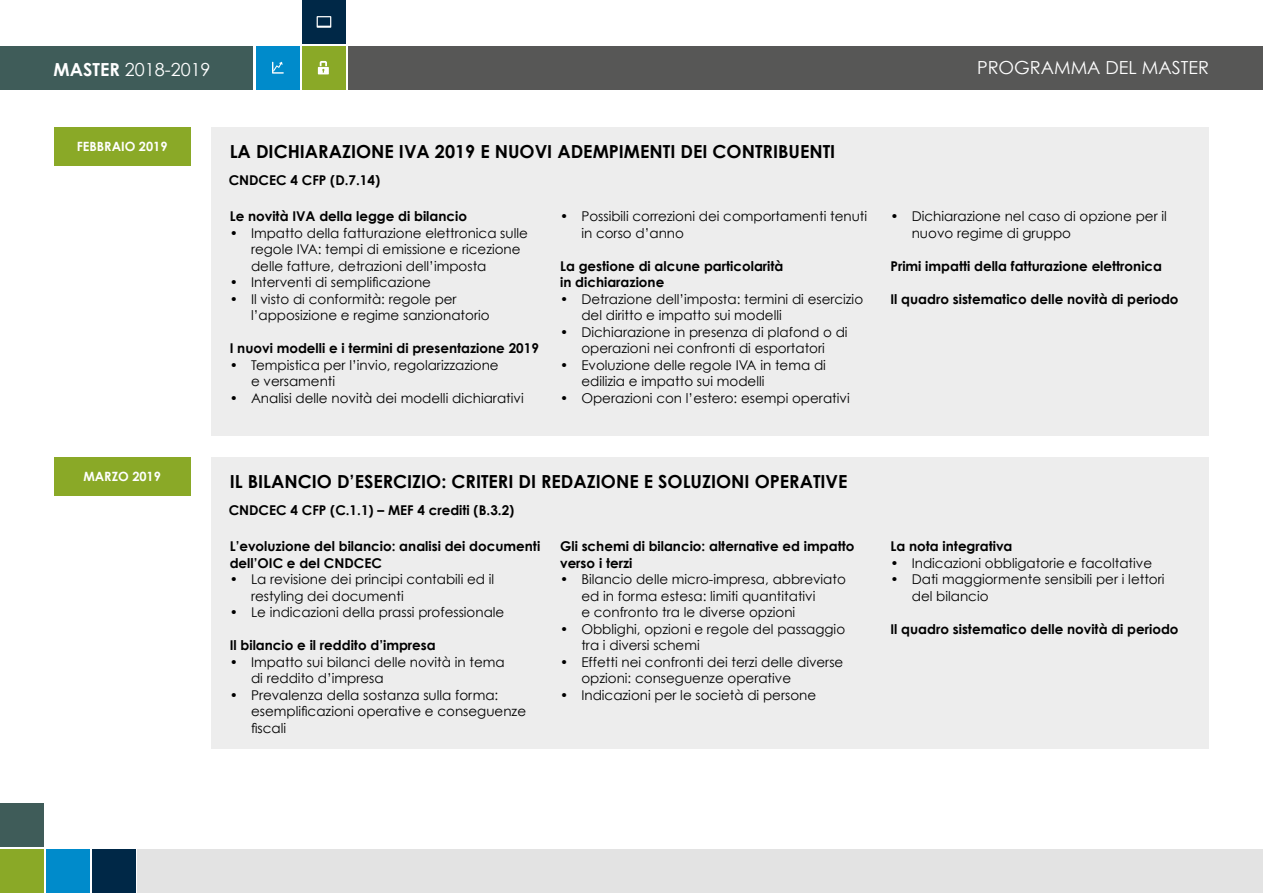
<style>
.page{position:relative;width:1263px;height:893px;background:#fff}
.page>*{position:absolute;margin:0;border:0;box-sizing:border-box;transform-origin:0 0}
.t1{font:700 18px "Century Gothic";color:#000}
.t2{font:18px "Century Gothic";color:#fff}
.t3{font:13.5px/16.5px "Century Gothic";color:#000}
.t4{font:700 13.5px/16.5px "Century Gothic";color:#000}
.t5{font:700 12.75px "Century Gothic";color:#fff}
.s1{font-weight:700}
</style>
<div class="page">
<div style="left:348px;top:46px;width:915px;height:44px;background:#575756"></div>
<div style="left:0;top:46px;width:253px;height:44px;background:#3f5c59"></div>
<div style="left:302px;top:46px;width:44px;height:44px;background:#8aa927"></div>
<div style="left:302px;top:0;width:44px;height:44px;background:#002847"></div>
<div style="left:256px;top:46px;width:44px;height:44px;background:#008bcb"></div>
<svg style="left:318px;top:61px;width:11px;height:13px"></svg>
<svg style="left:317px;top:16px;width:14px;height:12px"></svg>
<svg style="left:272px;top:62px;width:12px;height:12px"></svg>
<div style="left:0;top:803px;width:44px;height:44px;background:#3f5c59"></div>
<div style="left:0;top:849px;width:44px;height:44px;background:#8aa927"></div>
<div style="left:92px;top:849px;width:44px;height:44px;background:#002847"></div>
<div style="left:138px;top:849px;width:1125px;height:44px;background:#e3e3e3"></div>
<div style="left:46px;top:849px;width:44px;height:44px;background:#008bcb"></div>
<div style="left:54px;top:128px;width:136px;height:38px;background:#8aa927"></div>
<div style="left:212px;top:128px;width:997px;height:308px;background:#ededed"></div>
<div style="left:54px;top:458px;width:136px;height:38px;background:#8aa927"></div>
<div style="left:212px;top:458px;width:997px;height:291px;background:#ededed"></div>
<h1 class="t2" style="left:54px;top:59px;width:158px"><span class="s1">MASTER</span> 2018-2019</h1>
<h1 class="t2" style="left:977px;top:57px;width:233px">PROGRAMMA DEL MASTER</h1>
<p class="t5" style="left:77px;top:139px;width:92px">FEBBRAIO 2019</p>
<h1 class="t1" style="left:230px;top:140px;width:607px">LA DICHIARAZIONE IVA 2019 E NUOVI ADEMPIMENTI DEI CONTRIBUENTI</h1>
<p class="t4" style="left:229px;top:171px;width:153px">CNDCEC 4 CFP (D.7.14)</p>
<p class="t4" style="left:230px;top:208px;width:239px">Le novità IVA della legge di bilancio</p>
<p class="t3" style="left:251px;top:225px;width:278px;text-indent:-21px">• Impatto della fatturazione elettronica sulle regole IVA: tempi di emissione e ricezione delle fatture, detrazioni dell’imposta</p>
<p class="t3" style="left:230px;top:274px;width:203px">• Interventi di semplificazione</p>
<p class="t3" style="left:251px;top:291px;width:240px;text-indent:-21px">• Il visto di conformità: regole per l’apposizione e regime sanzionatorio</p>
<p class="t4" style="left:230px;top:340px;width:311px">I nuovi modelli e i termini di presentazione 2019</p>
<p class="t3" style="left:251px;top:357px;width:249px;text-indent:-21px">• Tempistica per l’invio, regolarizzazione e versamenti</p>
<p class="t3" style="left:230px;top:390px;width:295px">• Analisi delle novità dei modelli dichiarativi</p>
<p class="t3" style="left:581px;top:208px;width:287px;text-indent:-21px">• Possibili correzioni dei comportamenti tenuti in corso d’anno</p>
<p class="t4" style="left:560px;top:257px;width:225px">La gestione di alcune particolarità in dichiarazione</p>
<p class="t3" style="left:581px;top:290px;width:283px;text-indent:-21px">• Detrazione dell’imposta: termini di esercizio del diritto e impatto sui modelli</p>
<p class="t3" style="left:560px;top:323px;width:289px;text-align:center">• Dichiarazione in presenza di plafond o di operazioni nei confronti di esportatori</p>
<p class="t3" style="left:581px;top:356px;width:246px;text-indent:-21px">• Evoluzione delle regole IVA in tema di edilizia e impatto sui modelli</p>
<p class="t3" style="left:560px;top:389px;width:291px">• Operazioni con l’estero: esempi operativi</p>
<p class="t3" style="left:912px;top:208px;width:257px;text-indent:-21px">• Dichiarazione nel caso di opzione per il nuovo regime di gruppo</p>
<p class="t4" style="left:890px;top:257px;width:273px">Primi impatti della fatturazione elettronica</p>
<p class="t4" style="left:890px;top:290px;width:290px">Il quadro sistematico delle novità di periodo</p>
<p class="t5" style="left:83px;top:469px;width:79px">MARZO 2019</p>
<h1 class="t1" style="left:230px;top:470px;width:619px">IL BILANCIO D’ESERCIZIO: CRITERI DI REDAZIONE E SOLUZIONI OPERATIVE</h1>
<p class="t4" style="left:229px;top:501px;width:287px">CNDCEC 4 CFP (C.1.1) – MEF 4 crediti (B.3.2)</p>
<p class="t4" style="left:230px;top:538px;width:312px">L’evoluzione del bilancio: analisi dei documenti dell’OIC e del CNDCEC</p>
<p class="t3" style="left:251px;top:571px;width:245px;text-indent:-21px">• La revisione dei principi contabili ed il restyling dei documenti</p>
<p class="t3" style="left:230px;top:604px;width:276px">• Le indicazioni della prassi professionale</p>
<p class="t4" style="left:230px;top:637px;width:208px">Il bilancio e il reddito d’impresa</p>
<p class="t3" style="left:251px;top:653px;width:255px;text-indent:-21px">• Impatto sui bilanci delle novità in tema di reddito d’impresa</p>
<p class="t3" style="left:251px;top:686px;width:277px;text-indent:-21px">• Prevalenza della sostanza sulla forma: esemplificazioni operative e conseguenze fiscali</p>
<p class="t4" style="left:560px;top:538px;width:296px">Gli schemi di bilancio: alternative ed impatto verso i terzi</p>
<p class="t3" style="left:581px;top:571px;width:266px;text-indent:-21px">• Bilancio delle micro-impresa, abbreviato ed in forma estesa: limiti quantitativi<br>e confronto tra le diverse opzioni</p>
<p class="t3" style="left:581px;top:620px;width:265px;text-indent:-21px">• Obblighi, opzioni e regole del passaggio tra i diversi schemi</p>
<p class="t3" style="left:581px;top:653px;width:263px;text-indent:-21px">• Effetti nei confronti dei terzi delle diverse opzioni: conseguenze operative</p>
<p class="t3" style="left:560px;top:686px;width:258px">• Indicazioni per le società di persone</p>
<p class="t4" style="left:890px;top:538px;width:124px">La nota integrativa</p>
<p class="t3" style="left:890px;top:554px;width:263px">• Indicazioni obbligatorie e facoltative</p>
<p class="t3" style="left:912px;top:571px;width:254px;text-indent:-21px">• Dati maggiormente sensibili per i lettori del bilancio</p>
<p class="t4" style="left:890px;top:620px;width:290px">Il quadro sistematico delle novità di periodo</p>
</div>
